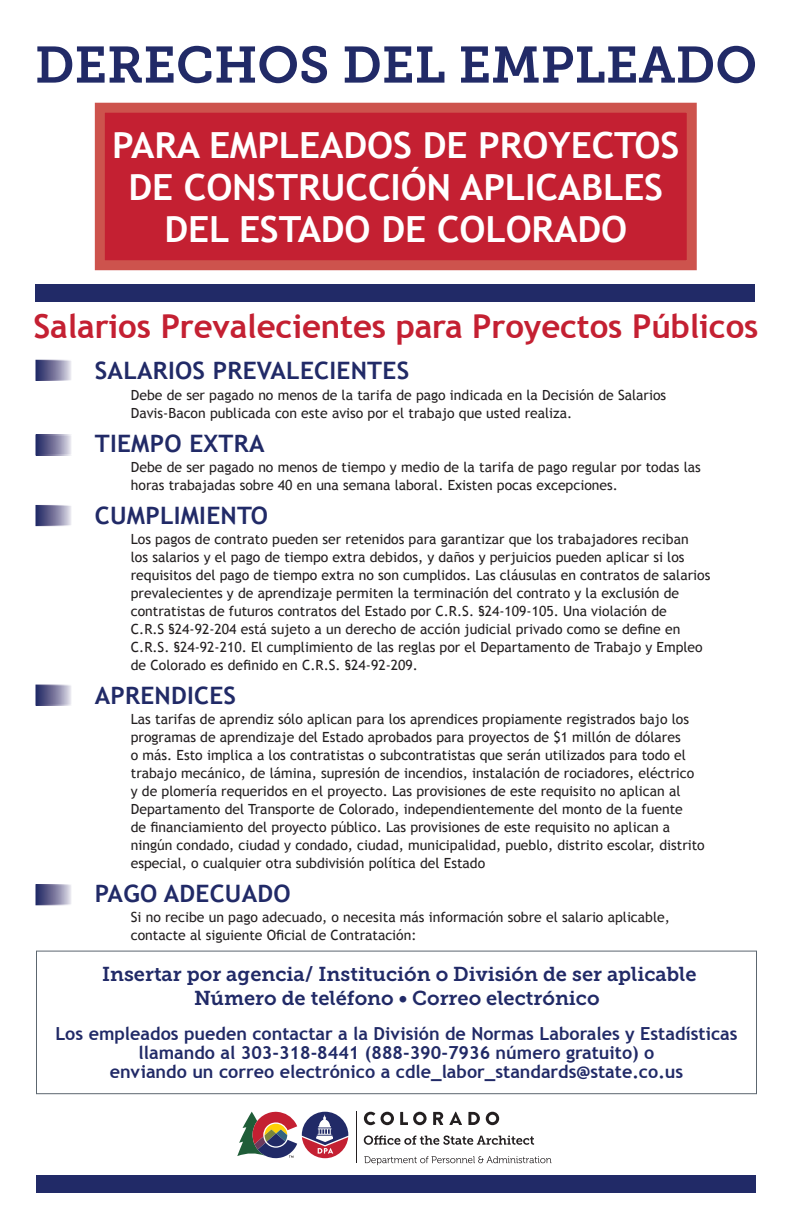
<style>
.page{position:relative;width:792px;height:1224px;background:#fff}
.page>*{position:absolute;margin:0;border:0;box-sizing:border-box;transform-origin:0 0}
.t1{font:51px "Museo Slab 700";color:#212a67}
.t2{font:700 36px/42px "Trebuchet MS";letter-spacing:-.005em;color:#fff;text-align:center}
.t3{font:700 33px "Trebuchet MS";letter-spacing:-.005em;color:#c42032}
.t4{font:700 24px "Trebuchet MS";letter-spacing:.01em;color:#212a67}
.t5{font:20px/24px "Museo Slab 700";color:#212a67;text-align:center}
.t6{font:700 18px/19px "Trebuchet MS";color:#212a67;text-align:center}
.t7{font:14px/18px "Trebuchet MS";color:#231f20}
</style>
<div class="page">
<div style="left:36px;top:951px;width:721px;height:143px;border:1px solid #5c666f"></div>
<svg style="left:237px;top:1112px;width:111px;height:46px"></svg>
<svg style="left:364px;top:1112px;width:11px;height:13px"></svg>
<svg style="left:381px;top:1112px;width:13px;height:13px"></svg>
<svg style="left:400px;top:1112px;width:27px;height:13px"></svg>
<svg style="left:433px;top:1112px;width:10px;height:13px"></svg>
<svg style="left:468px;top:1112px;width:12px;height:13px"></svg>
<svg style="left:486px;top:1112px;width:13px;height:13px"></svg>
<svg style="left:449px;top:1112px;width:13px;height:13px"></svg>
<hr style="left:356px;top:1112px;width:1px;height:51px;background:#231f20">
<svg style="left:364px;top:1156px;width:188px;height:9px"></svg>
<svg style="left:364px;top:1135px;width:170px;height:10px"></svg>
<div style="left:36px;top:1175px;width:720px;height:18px;background:#212a67"></div>
<div style="left:36px;top:284px;width:720px;height:17px;background:#212a67"></div>
<div style="left:100px;top:108px;width:592px;height:157px;background:#c42032"></div>
<div style="left:95px;top:103px;width:602px;height:167px;border:10px solid #cd534d"></div>
<svg style="left:38px;top:362px;width:32px;height:17px"></svg>
<div style="left:36px;top:360px;width:36px;height:21px;border:1px solid #fff"></div>
<svg style="left:38px;top:436px;width:32px;height:18px"></svg>
<div style="left:36px;top:434px;width:36px;height:22px;border:1px solid #fff"></div>
<svg style="left:38px;top:507px;width:32px;height:17px"></svg>
<div style="left:36px;top:505px;width:36px;height:21px;border:1px solid #fff"></div>
<svg style="left:38px;top:687px;width:32px;height:17px"></svg>
<div style="left:36px;top:685px;width:36px;height:21px;border:1px solid #fff"></div>
<svg style="left:38px;top:886px;width:32px;height:17px"></svg>
<div style="left:36px;top:884px;width:36px;height:21px;border:1px solid #fff"></div>
<h1 class="t1" style="left:35px;top:36px;width:724px">DERECHOS DEL EMPLEADO</h1>
<h2 class="t2" style="left:112px;top:124px;width:569px">PARA EMPLEADOS DE PROYECTOS<br>DE CONSTRUCCIÓN APLICABLES<br>DEL ESTADO DE COLORADO</h2>
<h3 class="t3" style="left:34px;top:305px;width:726px">Salarios Prevalecientes para Proyectos Públicos</h3>
<h3 class="t4" style="left:95px;top:355px;width:316px">SALARIOS PREVALECIENTES</h3>
<p class="t7" style="left:131px;top:386px;width:537px">Debe de ser pagado no menos de la tarifa de pago indicada en la Decisión de Salarios<br>Davis-Bacon publicada con este aviso por el trabajo que usted realiza.</p>
<h3 class="t4" style="left:95px;top:429px;width:171px">TIEMPO EXTRA</h3>
<p class="t7" style="left:131px;top:458px;width:572px">Debe de ser pagado no menos de tiempo y medio de la tarifa de pago regular por todas las horas trabajadas sobre 40 en una semana laboral. Existen pocas excepciones.</p>
<h3 class="t4" style="left:95px;top:501px;width:175px">CUMPLIMIENTO</h3>
<p class="t7" style="left:131px;top:530px;width:581px">Los pagos de contrato pueden ser retenidos para garantizar que los trabajadores reciban<br>los salarios y el pago de tiempo extra debidos, y daños y perjuicios pueden aplicar si los requisitos del pago de tiempo extra no son cumplidos. Las cláusulas en contratos de salarios prevalecientes y de aprendizaje permiten la terminación del contrato y la exclusión de contratistas de futuros contratos del Estado por C.R.S. §24-109-105. Una violación de<br>C.R.S §24-92-204 está sujeto a un derecho de acción judicial privado como se define en C.R.S. §24-92-210. El cumplimiento de las reglas por el Departamento de Trabajo y Empleo de Colorado es definido en C.R.S. §24-92-209.</p>
<h3 class="t4" style="left:95px;top:681px;width:143px">APRENDICES</h3>
<p class="t7" style="left:131px;top:710px;width:576px">Las tarifas de aprendiz sólo aplican para los aprendices propiamente registrados bajo los programas de aprendizaje del Estado aprobados para proyectos de $1 millón de dólares<br>o más. Esto implica a los contratistas o subcontratistas que serán utilizados para todo el trabajo mecánico, de lámina, supresión de incendios, instalación de rociadores, eléctrico<br>y de plomería requeridos en el proyecto. Las provisiones de este requisito no aplican al Departamento del Transporte de Colorado, independientemente del monto de la fuente<br>de financiamiento del proyecto público. Las provisiones de este requisito no aplican a ningún condado, ciudad y condado, ciudad, municipalidad, pueblo, distrito escolar, distrito especial, o cualquier otra subdivisión política del Estado</p>
<h3 class="t4" style="left:95px;top:879px;width:197px">PAGO ADECUADO</h3>
<p class="t7" style="left:131px;top:908px;width:541px">Si no recibe un pago adecuado, o necesita más información sobre el salario aplicable, contacte al siguiente Oficial de Contratación:</p>
<h3 class="t5" style="left:102px;top:962px;width:596px">Insertar por agencia/ Institución o División de ser aplicable<br>Número de teléfono • Correo electrónico</h3>
<p class="t6" style="left:55px;top:1024px;width:684px">Los empleados pueden contactar a la División de Normas Laborales y Estadísticas llamando al 303-318-8441 (888-390-7936 número gratuito) o<br>enviando un correo electrónico a cdle_labor_standards@state.co.us</p>
</div>
